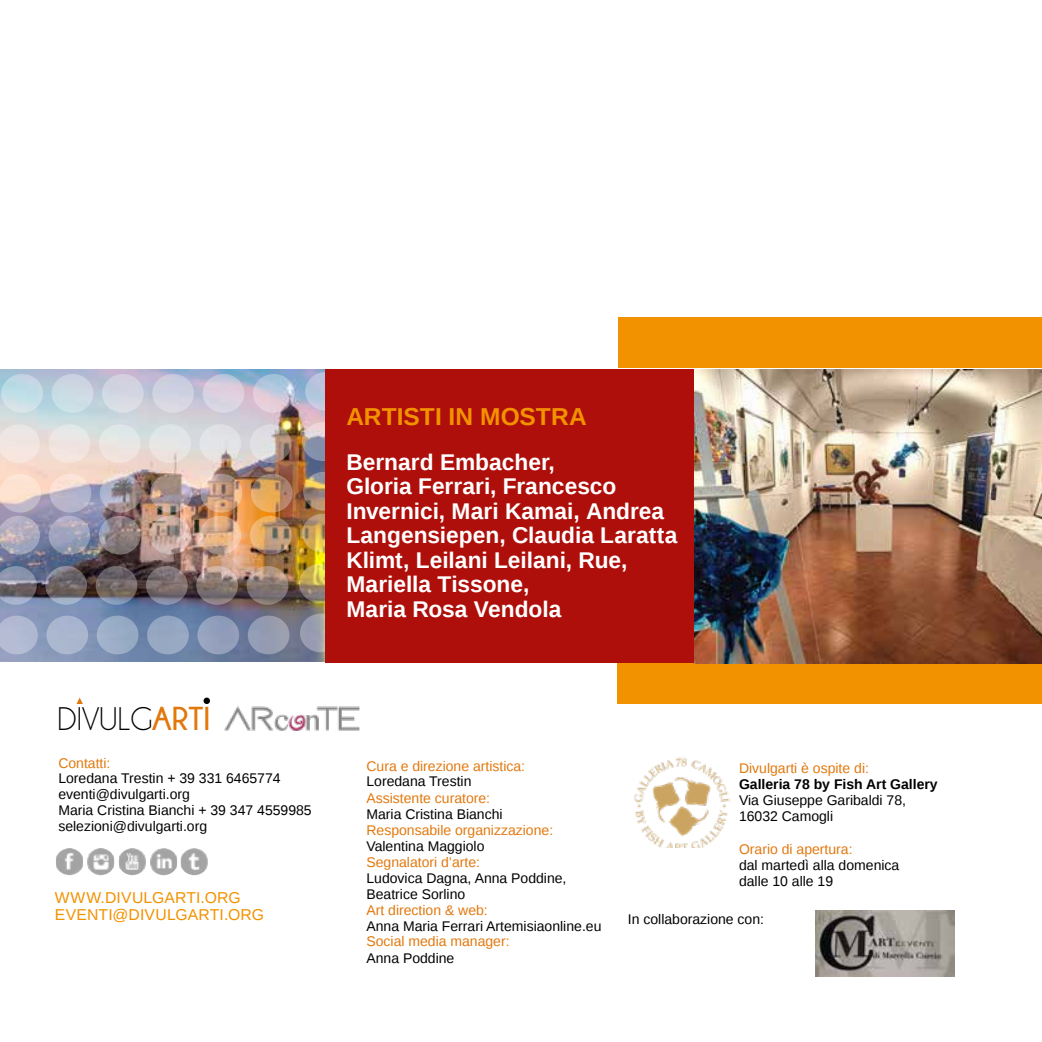
<style>
.page{position:relative;width:1042px;height:1042px;background:#fff}
.page>*{position:absolute;margin:0;border:0;box-sizing:border-box;transform-origin:0 0}
.t1{font:33.07px "Champagne&Limousines";color:#000}
.t2{font:700 24.5px "Liberation Sans";color:#f39200}
.t3{font:700 22.75px/24.5px "Liberation Sans";color:#fff}
.t4{font:15.75px/17.5px "Liberation Sans";letter-spacing:.01em;color:#f39200}
.t5{font:14px/15.8px "Liberation Sans";color:#000}
.t6{font:14px "Liberation Sans";color:#e1780d}
.t7{font:700 14px "Liberation Sans";color:#000}
.s1{font-weight:700;color:#e1780d}
</style>
<div class="page">
<img style="left:56px;top:848px;width:27px;height:27px">
<img style="left:87px;top:848px;width:27px;height:27px">
<img style="left:119px;top:848px;width:27px;height:27px">
<img style="left:150px;top:848px;width:27px;height:27px">
<img style="left:181px;top:848px;width:27px;height:27px">
<img style="left:224px;top:706px;width:136px;height:25px">
<svg style="left:76px;top:697px;width:7px;height:7px"></svg>
<div style="left:203px;top:697px;width:7px;height:7px;background:#000;border-radius:50%"></div>
<img style="left:634px;top:757px;width:96px;height:90px">
<img style="left:815px;top:910px;width:140px;height:66px">
<img style="left:0;top:369px;width:325px;height:292px">
<div style="left:1px;top:374px;width:42px;height:39px;background:linear-gradient(to bottom,#b8d3e3,#d3e6e9);border-radius:50%"></div>
<div style="left:52px;top:374px;width:41px;height:39px;background:#cbdbe4;border-radius:50%"></div>
<div style="left:102px;top:374px;width:42px;height:39px;background:#d4d6e2;border-radius:50%"></div>
<div style="left:152px;top:374px;width:42px;height:39px;background:linear-gradient(to right,#d2d4e1,#cfd0e1);border-radius:50%"></div>
<svg style="left:203px;top:374px;width:41px;height:39px"></svg>
<svg style="left:253px;top:374px;width:42px;height:39px"></svg>
<svg style="left:0;top:424px;width:40px;height:39px;background:#efe3de"></svg>
<div style="left:48px;top:424px;width:42px;height:39px;background:#eee6e2;border-radius:50%"></div>
<div style="left:99px;top:424px;width:41px;height:39px;background:#e9e6e4;border-radius:50%"></div>
<div style="left:149px;top:424px;width:42px;height:39px;background:#e4e4e4;border-radius:50%"></div>
<svg style="left:199px;top:424px;width:42px;height:39px"></svg>
<svg style="left:250px;top:424px;width:41px;height:39px"></svg>
<svg style="left:0;top:474px;width:41px;height:38px"></svg>
<svg style="left:50px;top:474px;width:41px;height:38px"></svg>
<svg style="left:100px;top:474px;width:42px;height:38px"></svg>
<svg style="left:150px;top:474px;width:42px;height:38px"></svg>
<svg style="left:200px;top:474px;width:42px;height:38px"></svg>
<svg style="left:251px;top:474px;width:42px;height:38px"></svg>
<svg style="left:305px;top:372px;width:42px;height:39px"></svg>
<svg style="left:302px;top:422px;width:42px;height:39px"></svg>
<svg style="left:303px;top:472px;width:42px;height:38px"></svg>
<svg style="left:0;top:516px;width:40px;height:38px;background:#aaa6b9"></svg>
<svg style="left:49px;top:516px;width:41px;height:38px"></svg>
<svg style="left:99px;top:516px;width:42px;height:38px"></svg>
<svg style="left:149px;top:516px;width:42px;height:38px"></svg>
<svg style="left:199px;top:516px;width:42px;height:38px"></svg>
<svg style="left:250px;top:516px;width:42px;height:38px"></svg>
<svg style="left:0;top:566px;width:37px;height:39px"></svg>
<svg style="left:45px;top:566px;width:42px;height:39px"></svg>
<svg style="left:96px;top:566px;width:41px;height:39px"></svg>
<svg style="left:146px;top:566px;width:42px;height:39px"></svg>
<svg style="left:196px;top:566px;width:42px;height:39px"></svg>
<svg style="left:247px;top:566px;width:41px;height:39px"></svg>
<svg style="left:0;top:615px;width:38px;height:39px"></svg>
<div style="left:46px;top:615px;width:42px;height:39px;background:#a9b6ce;border-radius:50%"></div>
<div style="left:97px;top:615px;width:41px;height:39px;background:#99acc6;border-radius:50%"></div>
<div style="left:147px;top:615px;width:42px;height:39px;background:#96a8c2;border-radius:50%"></div>
<div style="left:197px;top:615px;width:42px;height:39px;background:#919fbb;border-radius:50%"></div>
<div style="left:248px;top:615px;width:41px;height:39px;background:#959cb1;border-radius:50%"></div>
<svg style="left:302px;top:514px;width:42px;height:38px"></svg>
<svg style="left:299px;top:564px;width:42px;height:39px"></svg>
<svg style="left:300px;top:613px;width:42px;height:39px"></svg>
<div style="left:618px;top:653px;width:424px;height:51px;background:#f39200"></div>
<div style="left:618px;top:317px;width:424px;height:51px;background:#f39200"></div>
<div style="left:325px;top:369px;width:369px;height:294px;background:#ae0f0a"></div>
<img style="left:694px;top:369px;width:348px;height:294px">
<h2 class="t2" style="left:346px;top:408px;width:242px">ARTISTI IN MOSTRA</h2>
<h3 class="t3" style="left:346px;top:452px;width:333px">Bernard Embacher,<br>Gloria Ferrari, Francesco<br>Invernici, Mari Kamai, Andrea<br>Langensiepen, Claudia Laratta<br>Klimt, Leilani Leilani, Rue,<br>Mariella Tissone,<br>Maria Rosa Vendola</h3>
<h1 class="t1" style="left:58px;top:699px;width:154px">DIVULG<span class="s1">ARTI</span></h1>
<p class="t6" style="left:58px;top:755px;width:54px">Contatti:</p>
<p class="t5" style="left:58px;top:771px;width:255px">Loredana Trestin + 39 331 6465774 eventi@divulgarti.org<br>Maria Cristina Bianchi + 39 347 4559985 selezioni@divulgarti.org</p>
<p class="t4" style="left:55px;top:888px;width:211px">WWW.DIVULGARTI.ORG<br>EVENTI@DIVULGARTI.ORG</p>
<p class="t6" style="left:366px;top:758px;width:160px">Cura e direzione artistica:</p>
<p class="t5" style="left:366px;top:774px;width:107px">Loredana Trestin</p>
<p class="t6" style="left:366px;top:790px;width:125px">Assistente curatore:</p>
<p class="t5" style="left:366px;top:806px;width:138px">Maria Cristina Bianchi</p>
<p class="t6" style="left:366px;top:823px;width:188px">Responsabile organizzazione:</p>
<p class="t5" style="left:366px;top:838px;width:120px">Valentina Maggiolo</p>
<p class="t6" style="left:366px;top:855px;width:115px">Segnalatori d’arte:</p>
<p class="t5" style="left:366px;top:871px;width:202px">Ludovica Dagna, Anna Poddine,<br>Beatrice Sorlino</p>
<p class="t6" style="left:366px;top:903px;width:123px">Art direction &amp; web:</p>
<p class="t5" style="left:366px;top:918px;width:236px">Anna Maria Ferrari Artemisiaonline.eu</p>
<p class="t6" style="left:366px;top:934px;width:145px">Social media manager:</p>
<p class="t5" style="left:366px;top:950px;width:89px">Anna Poddine</p>
<p class="t6" style="left:739px;top:761px;width:131px">Divulgarti è ospite di:</p>
<p class="t7" style="left:739px;top:779px;width:200px">Galleria 78 by Fish Art Gallery</p>
<p class="t5" style="left:739px;top:792px;width:169px">Via Giuseppe Garibaldi 78,<br>16032 Camogli</p>
<p class="t6" style="left:739px;top:842px;width:115px">Orario di apertura:</p>
<p class="t5" style="left:739px;top:857px;width:162px">dal martedì alla domenica dalle 10 alle 19</p>
<p class="t5" style="left:628px;top:912px;width:138px">In collaborazione con:</p>
</div>
